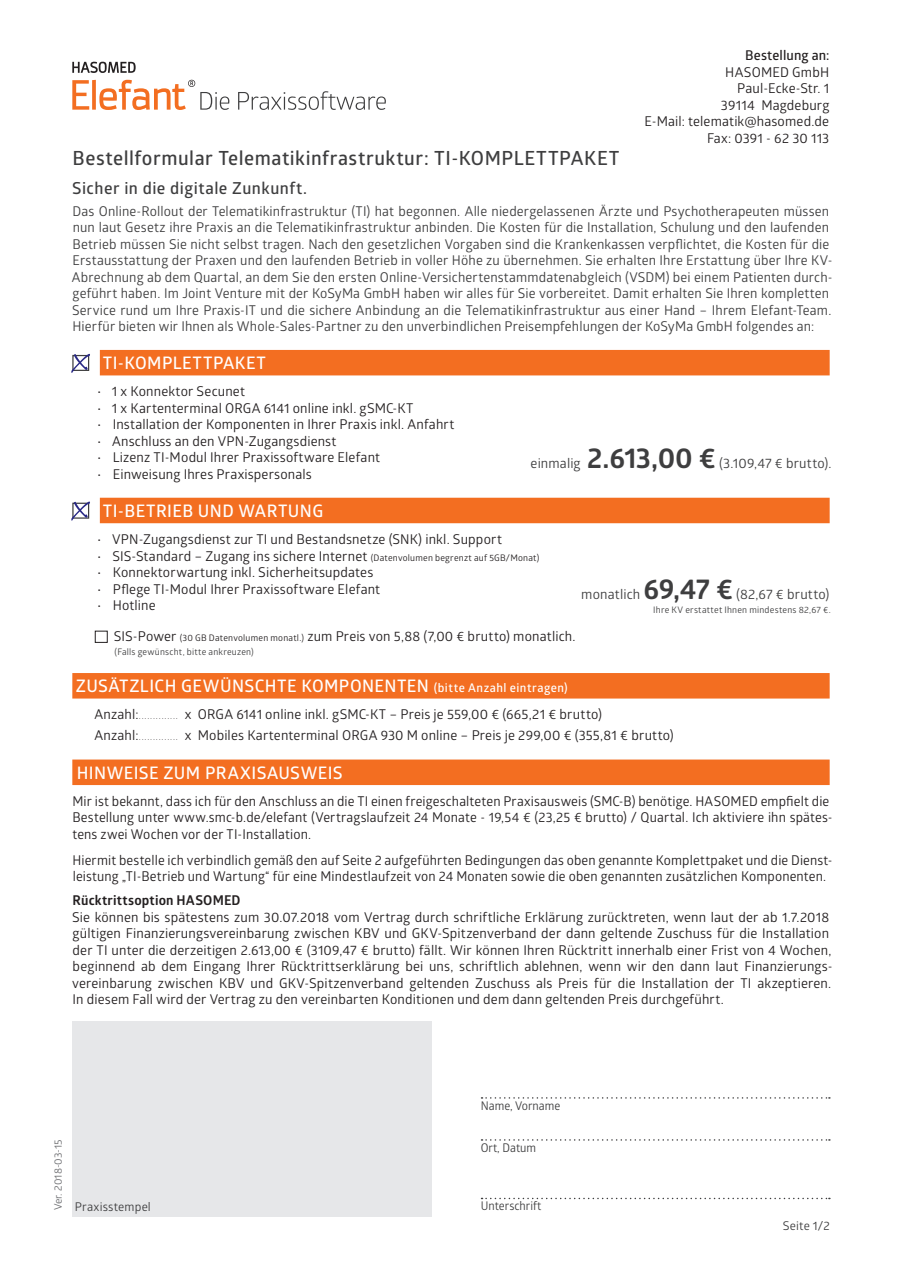
<style>
.page{position:relative;width:902px;height:1272px;background:#fff}
.page>*{position:absolute;margin:0;border:0;box-sizing:border-box;transform-origin:0 0}
.t1{font:600 19.5px "Glober";letter-spacing:.025em;color:#3e3e3f}
.t2{font:600 17.25px "Glober";letter-spacing:.025em;color:#fff}
.t3{font:600 16.5px "Glober";letter-spacing:.03em;color:#3e3e3f}
.t4{font:13.5px/16.5px "Glober";letter-spacing:.01em;color:#231f20}
.t5{font:13.5px/16.5px "Glober";letter-spacing:.01em;color:#3e3e3f}
.t6{font:700 13.5px "Glober";letter-spacing:.015em;color:#231f20}
.t7{font:600 13.5px "Glober";letter-spacing:.01em;color:#231f20}
.t8{font:12px "Glober";color:#3e3e3f;scale:.96 1}
.t9{font:12px "Glober";color:#3e3e3f}
.t10{font:10.5px "Glober";color:#6c6d70}
.t11{font:9px "Glober";letter-spacing:.025em;color:#3e3e3f}
.s1{font-weight:700;font-size:28.5px}
.s2{font-size:9px}
.s3{font-size:12px}
.s4{font-weight:300}
</style>
<div class="page">
<div style="left:72px;top:1021px;width:360px;height:195px;background:#e6e7e9"></div>
<div style="left:95px;top:630px;width:13px;height:12px;border:1px solid #231f20"></div>
<div style="left:100px;top:350px;width:729px;height:25px;background:#f36e21"></div>
<div style="left:100px;top:497px;width:729px;height:26px;background:#f36e21"></div>
<div style="left:72px;top:673px;width:757px;height:25px;background:#f36e21"></div>
<div style="left:72px;top:759px;width:757px;height:26px;background:#f36e21"></div>
<svg style="left:481px;top:1097px;width:348px;height:1px"></svg>
<svg style="left:481px;top:1139px;width:348px;height:1px"></svg>
<svg style="left:481px;top:1197px;width:348px;height:2px"></svg>
<svg style="left:72px;top:62px;width:64px;height:11px"></svg>
<svg style="left:72px;top:80px;width:17px;height:30px"></svg>
<svg style="left:92px;top:80px;width:4px;height:30px"></svg>
<svg style="left:99px;top:80px;width:130px;height:30px"></svg>
<svg style="left:238px;top:91px;width:148px;height:19px"></svg>
<svg style="left:71px;top:501px;width:19px;height:19px"></svg>
<svg style="left:71px;top:354px;width:19px;height:19px"></svg>
<h1 class="t1" style="left:73px;top:144px;width:548px">Bestellformular Telematikinfrastruktur: TI-KOMPLETTPAKET</h1>
<p class="t3" style="left:72px;top:177px;width:236px">Sicher in die digitale Zunkunft.</p>
<p class="t7" style="left:745px;top:46px;width:86px">Bestellung an:</p>
<p class="t4" style="left:644px;top:63px;width:186px;text-align:right">HASOMED GmbH<br>Paul-Ecke-Str. 1<br>39114 Magdeburg<br>E-Mail: telematik@hasomed.de<br>Fax: 0391 - 62 30 113</p>
<p class="t5" style="left:72px;top:202px;width:762px">Das Online-Rollout der Telematikinfrastruktur (TI) hat begonnen. Alle niedergelassenen Ärzte und Psychotherapeuten müssen nun laut Gesetz ihre Praxis an die Telematikinfrastruktur anbinden. Die Kosten für die Installation, Schulung und den laufenden Betrieb müssen Sie nicht selbst tragen. Nach den gesetzlichen Vorgaben sind die Krankenkassen verpflichtet, die Kosten für die Erstausstattung der Praxen und den laufenden Betrieb in voller Höhe zu übernehmen. Sie erhalten Ihre Erstattung über Ihre KV-Abrechnung ab dem Quartal, an dem Sie den ersten Online-Versichertenstammdatenabgleich (VSDM) bei einem Patienten durch&shy;geführt haben. Im Joint Venture mit der KoSyMa GmbH haben wir alles für Sie vorbereitet. Damit erhalten Sie Ihren kompletten Service rund um Ihre Praxis-IT und die sichere Anbindung an die Telematikinfrastruktur aus einer Hand – Ihrem Elefant-Team.<br>Hierfür bieten wir Ihnen als Whole-Sales-Partner zu den unverbindlichen Preisempfehlungen der KoSyMa GmbH folgendes an:</p>
<p class="t2" style="left:103px;top:351px;width:165px">TI-KOMPLETTPAKET</p>
<p class="t4" style="left:97px;top:382px;width:149px">• 1 x Konnektor Secunet</p>
<p class="t4" style="left:97px;top:399px;width:318px">• 1 x Kartenterminal ORGA 6141 online inkl. gSMC-KT</p>
<p class="t4" style="left:97px;top:415px;width:359px">• Installation der Komponenten in Ihrer Praxis inkl. Anfahrt</p>
<p class="t4" style="left:97px;top:432px;width:241px">• Anschluss an den VPN-Zugangsdienst</p>
<p class="t4" style="left:97px;top:448px;width:284px">• Lizenz TI-Modul Ihrer Praxissoftware Elefant</p>
<p class="t4" style="left:97px;top:465px;width:216px">• Einweisung Ihres Praxispersonals</p>
<p class="t2" style="left:103px;top:498px;width:222px">TI-BETRIEB UND WARTUNG</p>
<p class="t5" style="left:530px;top:454px;width:302px">einmalig <span class="s1">2.613,00 €</span> (3.109,47 € brutto).</p>
<p class="t4" style="left:97px;top:530px;width:406px">• VPN-Zugangsdienst zur TI und Bestandsnetze (SNK) inkl. Support</p>
<p class="t4" style="left:97px;top:547px;width:444px">• SIS-Standard – Zugang ins sichere Internet <span class="s2">(Datenvolumen begrenzt auf 5GB/Monat)</span></p>
<p class="t4" style="left:97px;top:563px;width:278px">• Konnektorwartung inkl. Sicherheitsupdates</p>
<p class="t4" style="left:97px;top:580px;width:284px">• Pflege TI-Modul Ihrer Praxissoftware Elefant</p>
<p class="t4" style="left:97px;top:596px;width:60px">• Hotline</p>
<p class="t4" style="left:114px;top:628px;width:463px">SIS-Power <span class="s2">(30 GB Datenvolumen monatl.)</span> zum Preis von 5,88 (7,00 € brutto) monatlich.</p>
<p class="t11" style="left:115px;top:645px;width:141px">(Falls gewünscht, bitte ankreuzen)</p>
<p class="t5" style="left:581px;top:585px;width:250px">monatlich <span class="s1">69,47 €</span> (82,67 € brutto)</p>
<p class="t11" style="left:653px;top:603px;width:179px">Ihre KV erstattet Ihnen mindestens 82,67 €.</p>
<p class="t2" style="left:76px;top:674px;width:493px">ZUSÄTZLICH GEWÜNSCHTE KOMPONENTEN <span class="s3">(bitte Anzahl eintragen)</span></p>
<p class="t4" style="left:94px;top:703px;width:581px;line-height:21px">Anzahl:<span class="s4">..............</span> x ORGA 6141 online inkl. gSMC-KT – Preis je 559,00 € (665,21 € brutto)<br>Anzahl:<span class="s4">..............</span> x Mobiles Kartenterminal ORGA 930 M online – Preis je 299,00 € (355,81 € brutto)</p>
<p class="t2" style="left:77px;top:760px;width:267px">HINWEISE ZUM PRAXISAUSWEIS</p>
<p class="t4" style="left:72px;top:792px;width:761px">Mir ist bekannt, dass ich für den Anschluss an die TI einen freigeschalteten Praxisausweis (SMC-B) benötige. HASOMED empfielt die<br>Bestellung unter www.smc-b.de/elefant (Vertragslaufzeit 24 Monate - 19,54 € (23,25 € brutto) / Quartal. Ich aktiviere ihn spätes&shy;tens zwei Wochen vor der TI-Installation.</p>
<p class="t4" style="left:72px;top:851px;width:761px">Hiermit bestelle ich verbindlich gemäß den auf Seite 2 aufgeführten Bedingungen das oben genannte Komplettpaket und die Dienst&shy;leistung „TI-Betrieb und Wartung“ für eine Mindestlaufzeit von 24 Monaten sowie die oben genannten zusätzlichen Komponenten.</p>
<p class="t6" style="left:73px;top:891px;width:169px">Rücktrittsoption HASOMED</p>
<p class="t4" style="left:72px;top:908px;width:762px">Sie können bis spätestens zum 30.07.2018 vom Vertrag durch schriftliche Erklärung zurücktreten, wenn laut der ab 1.7.2018 gültigen Finanzierungsvereinbarung zwischen KBV und GKV-Spitzenverband der dann geltende Zuschuss für die Installation der TI unter die derzeitigen 2.613,00 € (3109,47 € brutto) fällt. Wir können Ihren Rücktritt innerhalb einer Frist von 4 Wochen, beginnend ab dem Eingang Ihrer Rücktrittserklärung bei uns, schriftlich ablehnen, wenn wir den dann laut Finanzierungs&shy;vereinbarung zwischen KBV und GKV-Spitzenverband geltenden Zuschuss als Preis für die Installation der TI akzeptieren.<br>In diesem Fall wird der Vertrag zu den vereinbarten Konditionen und dem dann geltenden Preis durchgeführt.</p>
<p class="t10" style="left:51px;top:1210px;width:73px;rotate:-90deg">Ver. 2018-03-15</p>
<p class="t9" style="left:75px;top:1197px;width:78px">Praxisstempel</p>
<p class="t8" style="left:481px;top:1097px;width:84px">Name, Vorname</p>
<p class="t8" style="left:480px;top:1139px;width:59px">Ort, Datum</p>
<p class="t8" style="left:480px;top:1197px;width:65px">Unterschrift</p>
<p class="t9" style="left:782px;top:1217px;width:49px">Seite 1/2</p>
</div>
